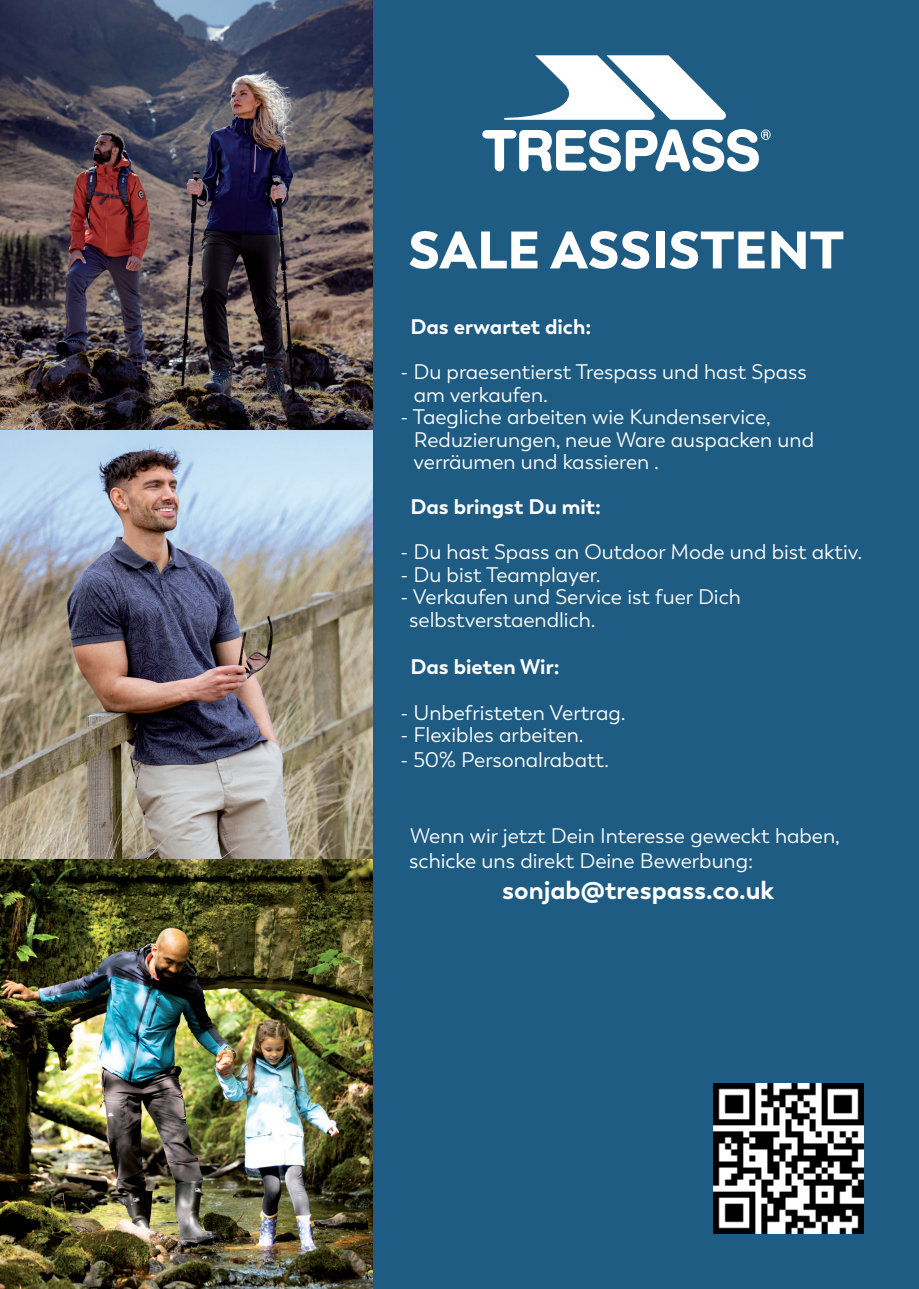
<style>
.page{position:relative;width:919px;height:1289px;background:#fff}
.page>*{position:absolute;margin:0;border:0;box-sizing:border-box;transform-origin:0 0}
.t1{font:900 52.5px "Trenda";color:#fff}
.t2{font:700 25.5px "Trenda";color:#fff}
.t3{font:21px/22.5px "Trenda";color:#fff}
.t4{font:700 21px "Trenda";color:#fff}
</style>
<div class="page">
<div style="left:372px;top:0;width:546px;height:1288px;background:#1e5c83"></div>
<img style="left:0;top:0;width:372px;height:1288px">
<svg style="left:504px;top:55px;width:225px;height:65px"></svg>
<svg style="left:482px;top:129px;width:288px;height:43px"></svg>
<img style="left:713px;top:1083px;width:150px;height:150px">
<h1 class="t1" style="left:408px;top:216px;width:437px">SALE ASSISTENT</h1>
<p class="t4" style="left:410px;top:314px;width:182px">Das erwartet dich:</p>
<p class="t3" style="left:413px;top:361px;width:394px;text-indent:-13px">- Du praesentierst Trespass und hast Spass am verkaufen.</p>
<p class="t3" style="left:413px;top:406px;width:402px;text-indent:-13px">- Taegliche arbeiten wie Kundenservice,<br>Reduzierungen, neue Ware auspacken und verräumen und kassieren .</p>
<p class="t4" style="left:410px;top:494px;width:192px">Das bringst Du mit:</p>
<p class="t3" style="left:400px;top:541px;width:463px">- Du hast Spass an Outdoor Mode und bist aktiv.</p>
<p class="t3" style="left:400px;top:563px;width:202px">- Du bist Teamplayer.</p>
<p class="t3" style="left:409px;top:586px;width:333px;text-indent:-9px">- Verkaufen und Service ist fuer Dich selbstverstaendlich.</p>
<p class="t4" style="left:410px;top:654px;width:151px">Das bieten Wir:</p>
<p class="t3" style="left:400px;top:701px;width:227px">- Unbefristeten Vertrag.</p>
<p class="t3" style="left:400px;top:723px;width:185px">- Flexibles arbeiten.</p>
<p class="t3" style="left:400px;top:749px;width:210px">- 50% Personalrabatt.</p>
<p class="t3" style="left:409px;top:823px;width:432px;line-height:25.2px">Wenn wir jetzt Dein Interesse geweckt haben, schicke uns direkt Deine Bewerbung:</p>
<p class="t2" style="left:502px;top:874px;width:273px">sonjab@trespass.co.uk</p>
</div>
